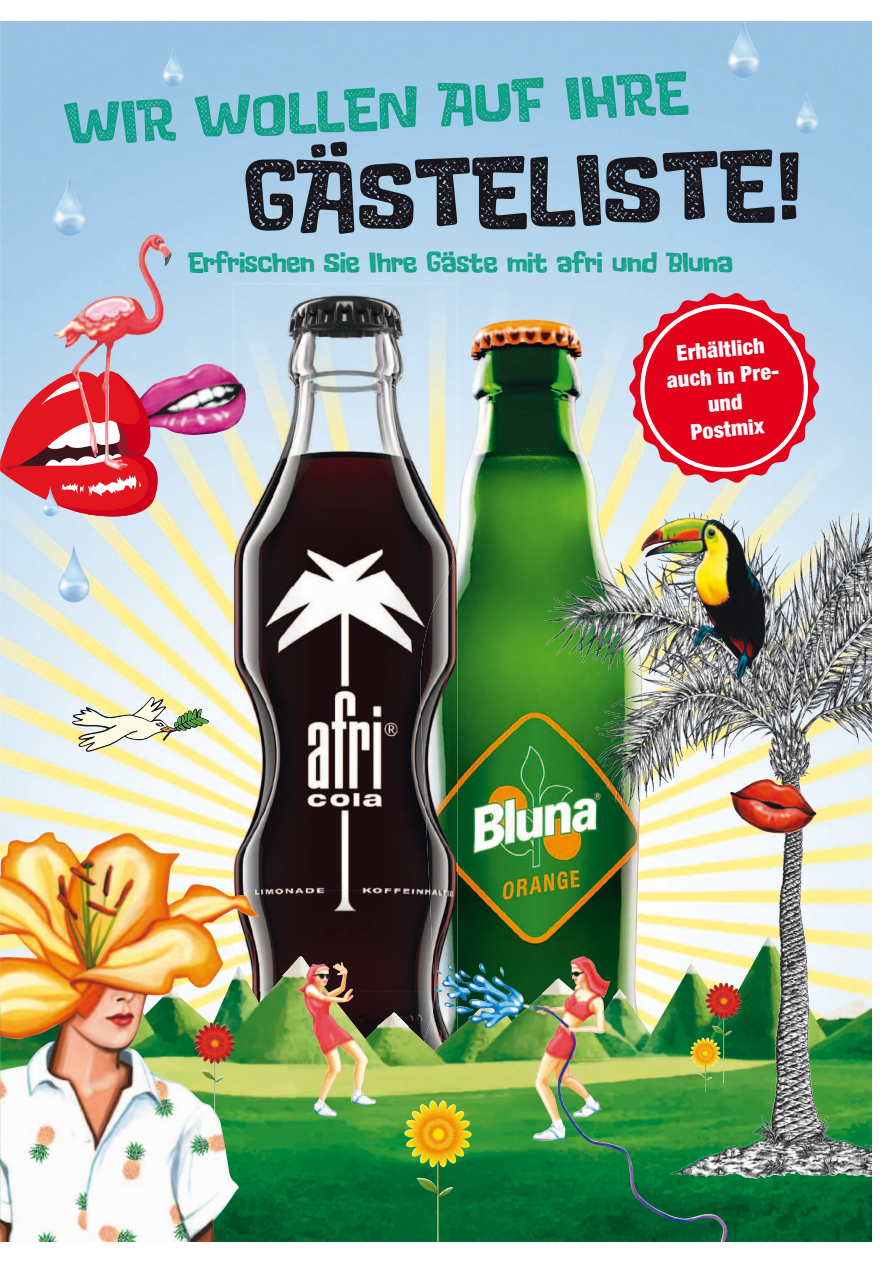
<style>
.page{position:relative;width:893px;height:1263px;background:#fff}
.page>*{position:absolute;margin:0;border:0;box-sizing:border-box;transform-origin:0 0}
.t1{font:111.15px "Lolapeluza Sucia";color:#1a171c}
.t2{font:66px "Lolapeluza Sucia";color:#0c9f84}
.t3{font:31.35px "Lolapeluza Sucia";letter-spacing:-.005em;color:#0c9f84}
.t4{font:900 condensed 21.75px/26.7px "Helvetica Neue LT Pro";color:#fff;text-align:center}
</style>
<div class="page">
<svg style="left:632px;top:21px;width:240px;height:897px;background:#b1c4ca"></svg>
<img style="left:0;top:21px;width:632px;height:812px">
<img style="left:458px;top:324px;width:182px;height:594px">
<img style="left:233px;top:283px;width:225px;height:303px">
<img style="left:233px;top:586px;width:187px;height:304px">
<img style="left:239px;top:890px;width:181px;height:28px">
<img style="left:420px;top:541px;width:38px;height:377px">
<img style="left:239px;top:918px;width:633px;height:324px">
<svg style="left:628px;top:292px;width:192px;height:192px;background:#d097a8"></svg>
<svg style="left:640px;top:304px;width:168px;height:168px"></svg>
<div style="left:645px;top:308px;width:159px;height:159px;background:#e2001a;border-radius:50%"></div>
<img style="left:658px;top:512px;width:36px;height:6px">
<img style="left:830px;top:513px;width:28px;height:36px">
<img style="left:641px;top:710px;width:31px;height:88px">
<img style="left:700px;top:710px;width:40px;height:49px">
<img style="left:769px;top:760px;width:16px;height:87px">
<img style="left:554px;top:569px;width:47px;height:37px">
<img style="left:775px;top:954px;width:6px;height:104px">
<img style="left:721px;top:1114px;width:51px;height:61px">
<img style="left:822px;top:1116px;width:50px;height:61px">
<img style="left:671px;top:1152px;width:50px;height:25px">
<img style="left:641px;top:518px;width:73px;height:111px">
<img style="left:404px;top:1100px;width:68px;height:142px">
<img style="left:298px;top:962px;width:45px;height:79px">
<img style="left:522px;top:956px;width:61px;height:131px">
<img style="left:437px;top:963px;width:67px;height:60px">
<img style="left:730px;top:779px;width:87px;height:54px">
<img style="left:0;top:833px;width:239px;height:409px">
<img style="left:705px;top:983px;width:37px;height:100px">
<img style="left:690px;top:1038px;width:31px;height:54px">
<img style="left:126px;top:364px;width:120px;height:71px">
<svg style="left:0;top:365px;width:161px;height:157px;background:#d36774"></svg>
<img style="left:54px;top:235px;width:101px;height:118px">
<img style="left:56px;top:542px;width:36px;height:61px">
<img style="left:42px;top:486px;width:17px;height:31px">
<img style="left:51px;top:173px;width:37px;height:63px">
<img style="left:726px;top:21px;width:36px;height:57px">
<img style="left:795px;top:91px;width:24px;height:43px">
<img style="left:162px;top:46px;width:23px;height:41px">
<svg style="left:72px;top:697px;width:137px;height:55px"></svg>
<h2 class="t2" style="left:63px;top:89px;width:625px;rotate:-3deg">WIR WOLLEN AUF IHRE</h2>
<h1 class="t1" style="left:243px;top:135px;width:561px;rotate:-1deg">GÄSTELISTE!</h1>
<p class="t3" style="left:188px;top:245px;width:546px">Erfrischen Sie Ihre Gäste mit afri und Bluna</p>
<p class="t4" style="left:663px;top:341px;width:117px;rotate:-5deg">Erhältlich auch in Pre&shy;und<br>Postmix</p>
</div>
